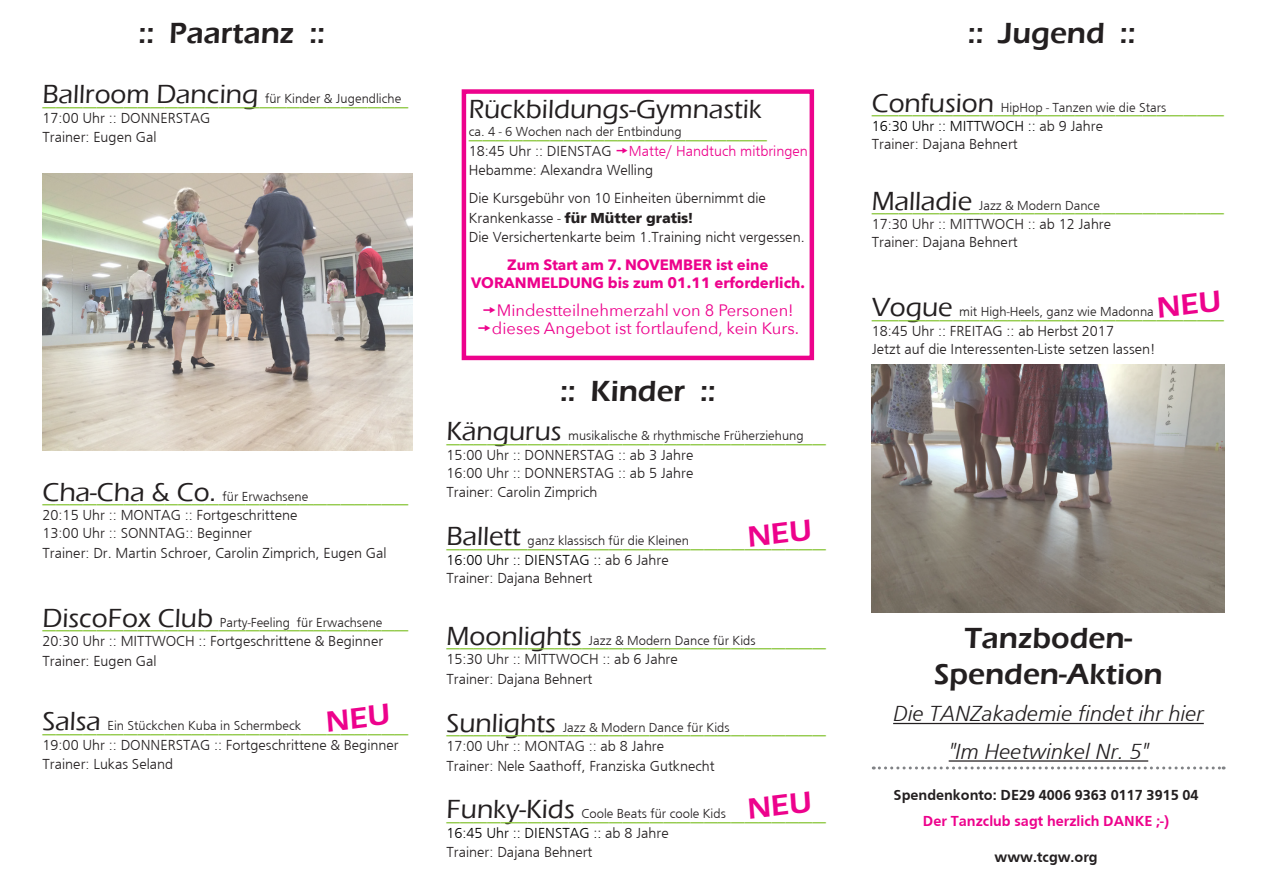
<style>
.page{position:relative;width:1263px;height:893px;background:#fff}
.page>*{position:absolute;margin:0;border:0;box-sizing:border-box;transform-origin:0 0}
.HTML_Preformatted{font:600 30px "Eras ITC";color:#231f20}
.HTML_Preformatted-2{font:500 27px "Eras ITC";color:#8bc63e}
.HTML_Preformatted-3{font:500 27px "Eras ITC";color:#231f20}
.t1{font:italic 300 22.5px "Frutus T";color:#231f20}
.t2{font:16.5px "Avenir Next";color:#ed028c}
.HTML_Preformatted-4{font:300 15px/18px "Frutus T";color:#231f20}
.t3{font:300 15px "Frutus T";color:#000}
.HTML_Preformatted-5{font:700 15px "Avenir Next";color:#ed028c}
.t4{font:500 15px "Frutus T";color:#231f20}
.HTML_Preformatted-6{font:300 15px "Frutus T";color:#ed028c}
.t5{font:500 15px "Frutus T";color:#ed028c}
.HTML_Preformatted-7{font:300 13.5px "Frutus T";color:#231f20}
.s1{color:#231f20}
.s2{font-weight:700}
</style>
<div class="page">
<div style="left:462px;top:89px;width:352px;height:271px;border:4px solid #ed028c"></div>
<svg style="left:873px;top:766px;width:351px;height:3px"></svg>
<img style="left:872px;top:365px;width:352px;height:247px">
<hr style="left:893px;top:723px;width:311px;height:1px;background:#231f20">
<hr style="left:949px;top:760px;width:199px;height:2px;background:#231f20">
<img style="left:43px;top:173px;width:369px;height:278px">
<p class="HTML_Preformatted" style="left:139px;top:16px;width:188px">:: Paartanz ::</p>
<p class="HTML_Preformatted-3" style="left:43px;top:79px;width:217px">Ballroom Dancing</p>
<p class="HTML_Preformatted-2" style="left:43px;top:81px;width:367px">___________________________</p>
<p class="HTML_Preformatted-7" style="left:265px;top:91px;width:138px">für Kinder &amp; Jugendliche</p>
<p class="HTML_Preformatted-4" style="left:43px;top:109px;width:169px">17:00 Uhr :: DONNERSTAG</p>
<p class="HTML_Preformatted-4" style="left:43px;top:128px;width:115px">Trainer: Eugen Gal</p>
<p class="HTML_Preformatted-3" style="left:43px;top:477px;width:175px">Cha-Cha &amp; Co.</p>
<p class="HTML_Preformatted-2" style="left:43px;top:478px;width:367px">___________________________</p>
<p class="HTML_Preformatted-7" style="left:223px;top:488px;width:87px">für Erwachsene</p>
<p class="HTML_Preformatted-4" style="left:43px;top:506px;width:256px">20:15 Uhr :: MONTAG :: Fortgeschrittene</p>
<p class="HTML_Preformatted-4" style="left:43px;top:524px;width:211px">13:00 Uhr :: SONNTAG:: Beginner</p>
<p class="HTML_Preformatted-4" style="left:43px;top:543px;width:346px">Trainer: Dr. Martin Schroer, Carolin Zimprich, Eugen Gal</p>
<p class="HTML_Preformatted-3" style="left:43px;top:603px;width:172px">DiscoFox Club</p>
<p class="HTML_Preformatted-2" style="left:43px;top:604px;width:367px">___________________________</p>
<p class="HTML_Preformatted-7" style="left:220px;top:614px;width:164px">Party-Feeling für Erwachsene</p>
<p class="HTML_Preformatted-4" style="left:43px;top:632px;width:342px">20:30 Uhr :: MITTWOCH :: Fortgeschrittene &amp; Beginner</p>
<p class="HTML_Preformatted-4" style="left:43px;top:651px;width:115px">Trainer: Eugen Gal</p>
<p class="HTML_Preformatted-3" style="left:43px;top:706px;width:60px">Salsa</p>
<p class="HTML_Preformatted-2" style="left:43px;top:708px;width:367px">___________________________</p>
<p class="HTML_Preformatted-7" style="left:108px;top:718px;width:195px">Ein Stückchen Kuba in Schermbeck</p>
<p class="HTML_Preformatted-4" style="left:43px;top:736px;width:358px">19:00 Uhr :: DONNERSTAG :: Fortgeschrittene &amp; Beginner</p>
<p class="HTML_Preformatted-4" style="left:43px;top:755px;width:132px">Trainer: Lukas Seland</p>
<p class="HTML_Preformatted-3" style="left:469px;top:94px;width:294px">Rückbildungs-Gymnastik</p>
<p class="HTML_Preformatted-7" style="left:469px;top:124px;width:214px">ca. 4 - 6 Wochen nach der Entbindung</p>
<p class="HTML_Preformatted-2" style="left:469px;top:114px;width:300px">______________________</p>
<p class="HTML_Preformatted-6" style="left:469px;top:142px;width:341px"><span class="s1">18:45 Uhr :: DIENSTAG</span> Matte/ Handtuch mitbringen</p>
<p class="HTML_Preformatted-4" style="left:469px;top:161px;width:186px">Hebamme: Alexandra Welling</p>
<p class="HTML_Preformatted-4" style="left:469px;top:188px;width:299px;line-height:19.5px">Die Kursgebühr von 10 Einheiten übernimmt die<br>Krankenkasse - <span class="s2">für Mütter gratis!</span></p>
<p class="HTML_Preformatted-4" style="left:469px;top:228px;width:337px">Die Versichertenkarte beim 1.Training nicht vergessen.</p>
<p class="HTML_Preformatted-5" style="left:507px;top:252px;width:263px">Zum Start am 7. NOVEMBER ist eine</p>
<p class="HTML_Preformatted-5" style="left:471px;top:270px;width:335px">VORANMELDUNG bis zum 01.11 erforderlich.</p>
<p class="t2" style="left:497px;top:297px;width:298px">Mindestteilnehmerzahl von 8 Personen!</p>
<p class="t2" style="left:492px;top:315px;width:308px">dieses Angebot ist fortlaufend, kein Kurs.</p>
<p class="HTML_Preformatted" style="left:560px;top:374px;width:157px">:: Kinder ::</p>
<p class="HTML_Preformatted-3" style="left:446px;top:416px;width:116px">Kängurus</p>
<p class="HTML_Preformatted-2" style="left:446px;top:418px;width:381px">____________________________</p>
<p class="HTML_Preformatted-7" style="left:568px;top:428px;width:237px">musikalische &amp; rhythmische Früherziehung</p>
<p class="HTML_Preformatted-4" style="left:446px;top:446px;width:248px">15:00 Uhr :: DONNERSTAG :: ab 3 Jahre</p>
<p class="HTML_Preformatted-4" style="left:446px;top:464px;width:248px">16:00 Uhr :: DONNERSTAG :: ab 5 Jahre</p>
<p class="HTML_Preformatted-4" style="left:446px;top:483px;width:153px">Trainer: Carolin Zimprich</p>
<p class="HTML_Preformatted-3" style="left:446px;top:521px;width:76px">Ballett</p>
<p class="HTML_Preformatted-2" style="left:446px;top:523px;width:381px">____________________________</p>
<p class="HTML_Preformatted-7" style="left:528px;top:533px;width:163px">ganz klassisch für die Kleinen</p>
<p class="t3" style="left:446px;top:551px;width:224px">16:00 Uhr :: DIENSTAG :: <span class="s1">ab 6 Jahre</span></p>
<p class="HTML_Preformatted-4" style="left:446px;top:568px;width:148px">Trainer: Dajana Behnert</p>
<p class="HTML_Preformatted-3" style="left:446px;top:621px;width:137px">Moonlights</p>
<p class="HTML_Preformatted-2" style="left:446px;top:622px;width:381px">____________________________</p>
<p class="HTML_Preformatted-7" style="left:589px;top:632px;width:168px">Jazz &amp; Modern Dance für Kids</p>
<p class="HTML_Preformatted-4" style="left:446px;top:650px;width:233px">15:30 Uhr :: MITTWOCH :: ab 6 Jahre</p>
<p class="HTML_Preformatted-4" style="left:446px;top:670px;width:148px">Trainer: Dajana Behnert</p>
<p class="HTML_Preformatted-3" style="left:446px;top:707px;width:111px">Sunlights</p>
<p class="HTML_Preformatted-2" style="left:446px;top:709px;width:381px">____________________________</p>
<p class="HTML_Preformatted-7" style="left:563px;top:719px;width:168px">Jazz &amp; Modern Dance für Kids</p>
<p class="HTML_Preformatted-4" style="left:446px;top:737px;width:219px">17:00 Uhr :: MONTAG :: ab 8 Jahre</p>
<p class="HTML_Preformatted-4" style="left:446px;top:756px;width:270px">Trainer: Nele Saathoff, Franziska Gutknecht</p>
<p class="HTML_Preformatted-3" style="left:446px;top:794px;width:130px">Funky-Kids</p>
<p class="HTML_Preformatted-2" style="left:446px;top:796px;width:381px">____________________________</p>
<p class="HTML_Preformatted-7" style="left:581px;top:806px;width:146px">Coole Beats für coole Kids</p>
<p class="t3" style="left:446px;top:824px;width:224px">16:45 Uhr :: DIENSTAG :: <span class="s1">ab 8 Jahre</span></p>
<p class="HTML_Preformatted-4" style="left:446px;top:843px;width:148px">Trainer: Dajana Behnert</p>
<p class="HTML_Preformatted" style="left:968px;top:16px;width:169px">:: Jugend ::</p>
<p class="HTML_Preformatted-3" style="left:872px;top:88px;width:124px">Confusion</p>
<p class="HTML_Preformatted-2" style="left:872px;top:89px;width:354px">__________________________</p>
<p class="HTML_Preformatted-7" style="left:1001px;top:100px;width:167px">HipHop - Tanzen wie die Stars</p>
<p class="t3" style="left:872px;top:118px;width:233px">16:30 Uhr :: MITTWOCH :: <span class="s1">ab 9 Jahre</span></p>
<p class="HTML_Preformatted-4" style="left:872px;top:135px;width:148px">Trainer: Dajana Behnert</p>
<p class="HTML_Preformatted-3" style="left:872px;top:186px;width:102px">Malladie</p>
<p class="HTML_Preformatted-2" style="left:872px;top:187px;width:354px">__________________________</p>
<p class="HTML_Preformatted-7" style="left:979px;top:198px;width:123px">Jazz &amp; Modern Dance</p>
<p class="HTML_Preformatted-4" style="left:872px;top:215px;width:241px">17:30 Uhr :: MITTWOCH :: ab 12 Jahre</p>
<p class="HTML_Preformatted-4" style="left:872px;top:233px;width:148px">Trainer: Dajana Behnert</p>
<p class="HTML_Preformatted-3" style="left:872px;top:292px;width:82px">Vogue</p>
<p class="HTML_Preformatted-2" style="left:872px;top:294px;width:354px">__________________________</p>
<p class="HTML_Preformatted-7" style="left:959px;top:304px;width:196px">mit High-Heels, ganz wie Madonna</p>
<p class="HTML_Preformatted-4" style="left:872px;top:322px;width:285px">18:45 Uhr :: FREITAG :: ab Herbst 2017<br>Jetzt auf die Interessenten-Liste setzen lassen!</p>
<p class="HTML_Preformatted" style="left:965px;top:621px;width:169px">Tanzboden-</p>
<p class="HTML_Preformatted" style="left:934px;top:657px;width:230px">Spenden-Aktion</p>
<p class="t1" style="left:893px;top:701px;width:312px">Die TANZakademie findet ihr hier</p>
<p class="t1" style="left:949px;top:738px;width:201px">"Im Heetwinkel Nr. 5"</p>
<p class="t4" style="left:893px;top:786px;width:306px">Spendenkonto: DE29 4006 9363 0117 3915 04</p>
<p class="t5" style="left:923px;top:812px;width:248px">Der Tanzclub sagt herzlich DANKE ;-)</p>
<p class="t4" style="left:994px;top:848px;width:105px">www.tcgw.org</p>
</div>
